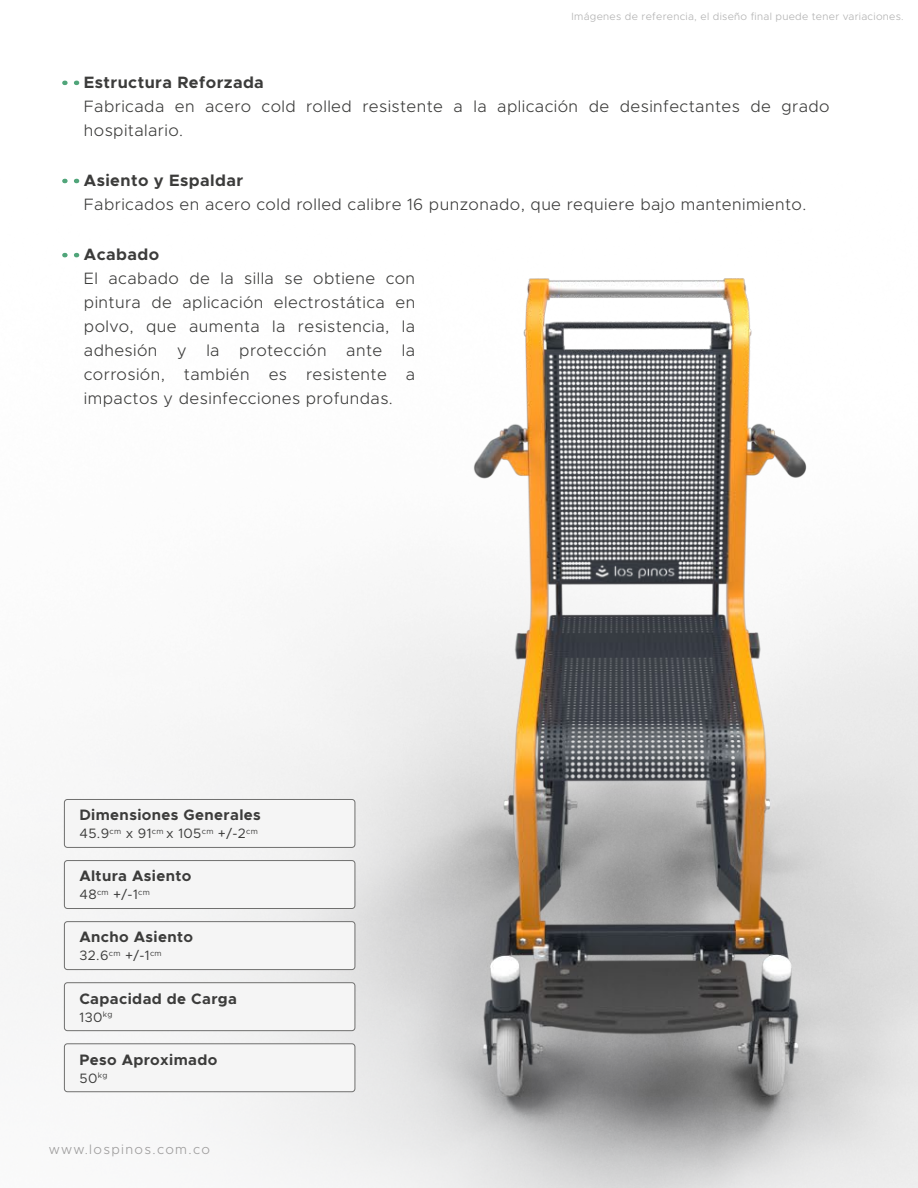
<style>
.page{position:relative;width:918px;height:1188px;background:#fff}
.page>*{position:absolute;margin:0;border:0;box-sizing:border-box;transform-origin:0 0}
.t1{font:300 16.5px/24px "Metropolis";letter-spacing:.025em;color:#3c3c3b}
.t2{font:700 16.5px "Metropolis";letter-spacing:.025em;color:#3c3c3b}
.t3{font:700 15.15px "Metropolis";letter-spacing:.025em;color:#3c3c3b}
.t4{font:13.65px "Metropolis";letter-spacing:.025em;color:#3c3c3b}
.t5{font:300 13.5px "Metropolis";letter-spacing:.1em;color:#9c9b9b}
.t6{font:300 10.5px "Metropolis";letter-spacing:.025em;color:#b1b1b1}
</style>
<div class="page">
<img style="left:4px;top:178px;width:914px;height:1010px">
<div style="left:64px;top:799px;width:291px;height:48px;background:#f5f5f5;border-radius:3px"></div>
<div style="left:64px;top:799px;width:291px;height:49px;border:1px solid #6f6f6e;border-radius:3px"></div>
<div style="left:64px;top:861px;width:291px;height:48px;background:#f5f5f5;border-radius:3px"></div>
<div style="left:64px;top:860px;width:291px;height:49px;border:1px solid #6f6f6e;border-radius:3px"></div>
<div style="left:64px;top:922px;width:291px;height:48px;background:#f5f5f5;border-radius:3px"></div>
<div style="left:64px;top:921px;width:291px;height:49px;border:1px solid #6f6f6e;border-radius:3px"></div>
<div style="left:64px;top:983px;width:291px;height:48px;background:#f5f5f5;border-radius:3px"></div>
<div style="left:64px;top:983px;width:291px;height:48px;border:1px solid #6f6f6e;border-radius:3px"></div>
<div style="left:64px;top:1044px;width:291px;height:48px;background:#f5f5f5;border-radius:3px"></div>
<div style="left:64px;top:1044px;width:291px;height:48px;border:1px solid #6f6f6e;border-radius:3px"></div>
<p class="t6" style="left:572px;top:10px;width:334px">Imágenes de referencia, el diseño final puede tener variaciones.</p>
<p class="t2" style="left:84px;top:72px;width:181px">Estructura Reforzada</p>
<p class="t1" style="left:84px;top:94px;width:747px">Fabricada en acero cold rolled resistente a la aplicación de desinfectantes de grado hospitalario.</p>
<p class="t2" style="left:84px;top:170px;width:161px">Asiento y Espaldar</p>
<p class="t1" style="left:84px;top:192px;width:724px">Fabricados en acero cold rolled calibre 16 punzonado, que requiere bajo mantenimiento.</p>
<p class="t2" style="left:84px;top:244px;width:77px">Acabado</p>
<p class="t1" style="left:84px;top:266px;width:333px;text-align:justify">El acabado de la silla se obtiene con pintura de aplicación electrostática en polvo, que aumenta la resistencia, la adhesión y la protección ante la corrosión, también es resistente a impactos y desinfecciones profundas.</p>
<p class="t3" style="left:79px;top:805px;width:183px">Dimensiones Generales</p>
<p class="t4" style="left:80px;top:825px;width:180px">45.9<sup>cm</sup> x 91<sup>cm</sup> x 105<sup>cm</sup> +/-2<sup>cm</sup></p>
<p class="t3" style="left:79px;top:867px;width:114px">Altura Asiento</p>
<p class="t4" style="left:80px;top:886px;width:72px">48<sup>cm</sup> +/-1<sup>cm</sup></p>
<p class="t3" style="left:79px;top:928px;width:115px">Ancho Asiento</p>
<p class="t4" style="left:80px;top:947px;width:84px">32.6<sup>cm</sup> +/-1<sup>cm</sup></p>
<p class="t3" style="left:79px;top:989px;width:159px">Capacidad de Carga</p>
<p class="t4" style="left:80px;top:1008px;width:34px">130<sup>kg</sup></p>
<p class="t3" style="left:79px;top:1050px;width:140px">Peso Aproximado</p>
<p class="t4" style="left:80px;top:1069px;width:29px">50<sup>kg</sup></p>
<p class="t5" style="left:49px;top:1141px;width:163px">www.lospinos.com.co</p>
</div>
